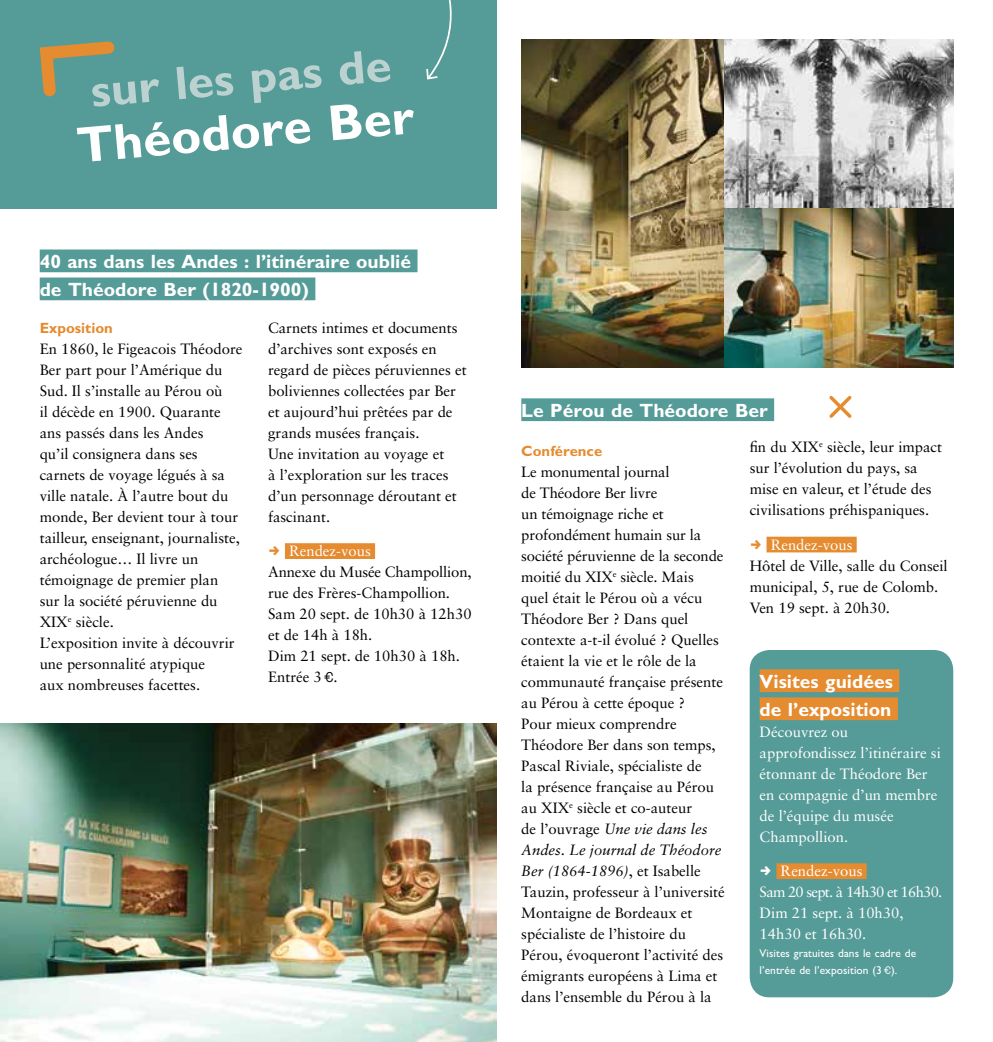
<style>
.page{position:relative;width:993px;height:1042px;background:#fff}
.page>*{position:absolute;margin:0;border:0;box-sizing:border-box;transform-origin:0 0}
.t1{font:700 50.75px "M Gill Sans";color:#fff}
.t2{font:700 47.25px "M Gill Sans";color:#bcd2d0}
.t3{font:700 19.25px/28px "M Gill Sans";color:#fff}
.t4{font:14.88px/21px "Sabon";color:#000}
.t5{font:14.88px/21px "Sabon";color:#fff}
.t6{font:700 14.88px "M Gill Sans";color:#e58b30}
.t7{font:11.38px/17.5px "M Gill Sans";letter-spacing:.005em;color:#fff}
.s1{font-family:"Euro A Logo"}
.s2{font-style:italic}
</style>
<div class="page">
<div style="left:0;top:0;width:496px;height:208px;background:#559b98"></div>
<img style="left:0;top:723px;width:496px;height:319px">
<img style="left:521px;top:40px;width:203px;height:327px">
<svg style="left:426px;top:0;width:26px;height:80px"></svg>
<img style="left:724px;top:40px;width:228px;height:168px">
<svg style="left:39px;top:41px;width:76px;height:56px"></svg>
<div style="left:285px;top:543px;width:90px;height:16px;background:#e58b30"></div>
<img style="left:724px;top:208px;width:228px;height:159px">
<div style="left:766px;top:537px;width:90px;height:15px;background:#e58b30"></div>
<div style="left:749px;top:650px;width:203px;height:347px;background:#559b98;border-radius:20px"></div>
<div style="left:759px;top:669px;width:140px;height:23px;background:#e58b30"></div>
<div style="left:759px;top:697px;width:138px;height:23px;background:#e58b30"></div>
<div style="left:776px;top:863px;width:90px;height:16px;background:#e58b30"></div>
<div style="left:40px;top:249px;width:377px;height:23px;background:#559b98"></div>
<div style="left:40px;top:277px;width:275px;height:23px;background:#559b98"></div>
<div style="left:521px;top:398px;width:252px;height:23px;background:#559b98"></div>
<svg style="left:829px;top:395px;width:23px;height:23px"></svg>
<h2 class="t2" style="left:88px;top:65px;width:303px;rotate:-5deg">sur les pas de</h2>
<h1 class="t1" style="left:74px;top:117px;width:339px;rotate:-5deg">Théodore Ber</h1>
<p class="t3" style="left:40px;top:247px;width:373px">40 ans dans les Andes : l’itinéraire oublié de Théodore Ber (1820-1900)</p>
<p class="t6" style="left:40px;top:319px;width:75px">Exposition</p>
<p class="t4" style="left:40px;top:338px;width:204px">En 1860, le Figeacois Théodore<br>Ber part pour l’Amérique du<br>Sud. Il s’installe au Pérou où<br>il décède en 1900. Quarante ans passés dans les Andes<br>qu’il consignera dans ses carnets de voyage légués à sa ville natale. À l’autre bout du monde, Ber devient tour à tour tailleur, enseignant, journaliste, archéologue… Il livre un témoignage de premier plan<br>sur la société péruvienne du<br>XIX<sup>e</sup> siècle.<br>L’exposition invite à découvrir une personnalité atypique<br>aux nombreuses facettes.</p>
<p class="t4" style="left:268px;top:317px;width:200px">Carnets intimes et documents d’archives sont exposés en regard de pièces péruviennes et boliviennes collectées par Ber et aujourd’hui prêtées par de grands musées français.<br>Une invitation au voyage et<br>à l’exploration sur les traces d’un personnage déroutant et fascinant.</p>
<p class="t5" style="left:289px;top:540px;width:83px">Rendez-vous</p>
<p class="t4" style="left:268px;top:561px;width:205px">Annexe du Musée Champollion, rue des Frères-Champollion.<br>Sam 20 sept. de 10h30 à 12h30 et de 14h à 18h.<br>Dim 21 sept. de 10h30 à 18h.<br>Entrée 3 <span class="s1">z</span>.</p>
<p class="t3" style="left:521px;top:396px;width:248px">Le Pérou de Théodore Ber</p>
<p class="t6" style="left:521px;top:443px;width:82px">Conférence</p>
<p class="t4" style="left:521px;top:461px;width:205px">Le monumental journal<br>de Théodore Ber livre<br>un témoignage riche et profondément humain sur la société péruvienne de la seconde moitié du XIX<sup>e</sup> siècle. Mais<br>quel était le Pérou où a vécu<br>Théodore Ber ? Dans quel contexte a-t-il évolué ? Quelles étaient la vie et le rôle de la communauté française présente au Pérou à cette époque ?<br>Pour mieux comprendre<br>Théodore Ber dans son temps,<br>Pascal Riviale, spécialiste de<br>la présence française au Pérou au XIX<sup>e</sup> siècle et co-auteur<br>de l’ouvrage <span class="s2">Une vie dans les<br>Andes. Le journal de Théodore<br>Ber (1864-1896)</span>, et Isabelle<br>Tauzin, professeur à l’université<br>Montaigne de Bordeaux et spécialiste de l’histoire du<br>Pérou, évoqueront l’activité des émigrants européens à Lima et dans l’ensemble du Pérou à la</p>
<p class="t4" style="left:749px;top:436px;width:194px">fin du XIX<sup>e</sup> siècle, leur impact sur l’évolution du pays, sa mise en valeur, et l’étude des civilisations préhispaniques.</p>
<p class="t5" style="left:770px;top:534px;width:83px">Rendez-vous</p>
<p class="t4" style="left:749px;top:555px;width:199px">Hôtel de Ville, salle du Conseil municipal, 5, rue de Colomb.<br>Ven 19 sept. à 20h30.</p>
<p class="t3" style="left:759px;top:667px;width:135px">Visites guidées de l’exposition</p>
<p class="t5" style="left:759px;top:721px;width:183px">Découvrez ou approfondissez l’itinéraire si étonnant de Théodore Ber en compagnie d’un membre de l’équipe du musée<br>Champollion.</p>
<p class="t5" style="left:759px;top:860px;width:184px;text-indent:21px">Rendez-vous<br>Sam 20 sept. à 14h30 et 16h30.<br>Dim 21 sept. à 10h30,<br>14h30 et 16h30.</p>
<p class="t7" style="left:759px;top:944px;width:158px">Visites gratuites dans le cadre de l’entrée de l’exposition (3 <span class="s1">z</span>).</p>
</div>
